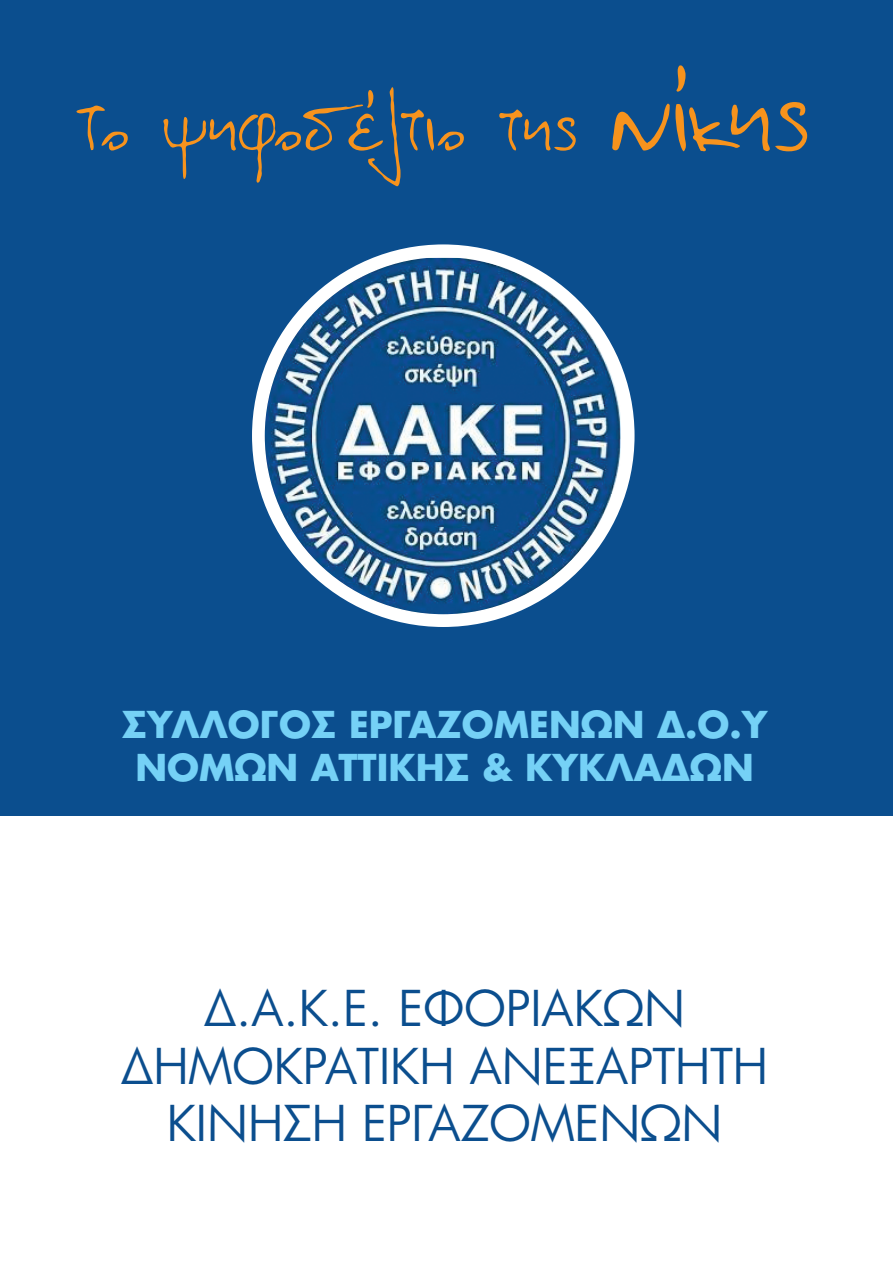
<style>
.page{position:relative;width:893px;height:1263px;background:#fff}
.page>*{position:absolute;margin:0;border:0;box-sizing:border-box;transform-origin:0 0}
.t1{font:78px "BP Haroula";letter-spacing:.015em;color:#f7931d}
.t2{font:48px/57.6px "PF Futura Neu";color:#0b4e8e;text-align:center}
.t3{font:700 36px/43.2px "PF Futura Neu";color:#75d1f6;text-align:center}
.s1{font-size:115.5px}
</style>
<div class="page">
<div style="left:0;top:0;width:893px;height:815px;background:#0b4e8e"></div>
<img style="left:264px;top:258px;width:357px;height:357px">
<div style="left:252px;top:244px;width:382px;height:383px;border:24px solid #fff;border-radius:50%"></div>
<p class="t1" style="left:76px;top:77px;width:734px">Το ψηφοδ έλτιο της <span class="s1">Νίκης</span></p>
<p class="t3" style="left:122px;top:702px;width:647px">ΣΥΛΛΟΓΟΣ ΕΡΓΑΖΟΜΕΝΩΝ Δ.Ο.Υ<br>ΝΟΜΩΝ ΑΤΤΙΚΗΣ &amp; ΚΥΚΛΑΔΩΝ</p>
<p class="t2" style="left:204px;top:979px;width:482px">Δ.Α.Κ.Ε. ΕΦΟΡΙΑΚΩΝ</p>
<p class="t2" style="left:121px;top:1037px;width:648px">ΔΗΜΟΚΡΑΤΙΚΗ ΑΝΕΞΑΡΤΗΤΗ<br>ΚΙΝΗΣΗ ΕΡΓΑΖΟΜΕΝΩΝ</p>
</div>
